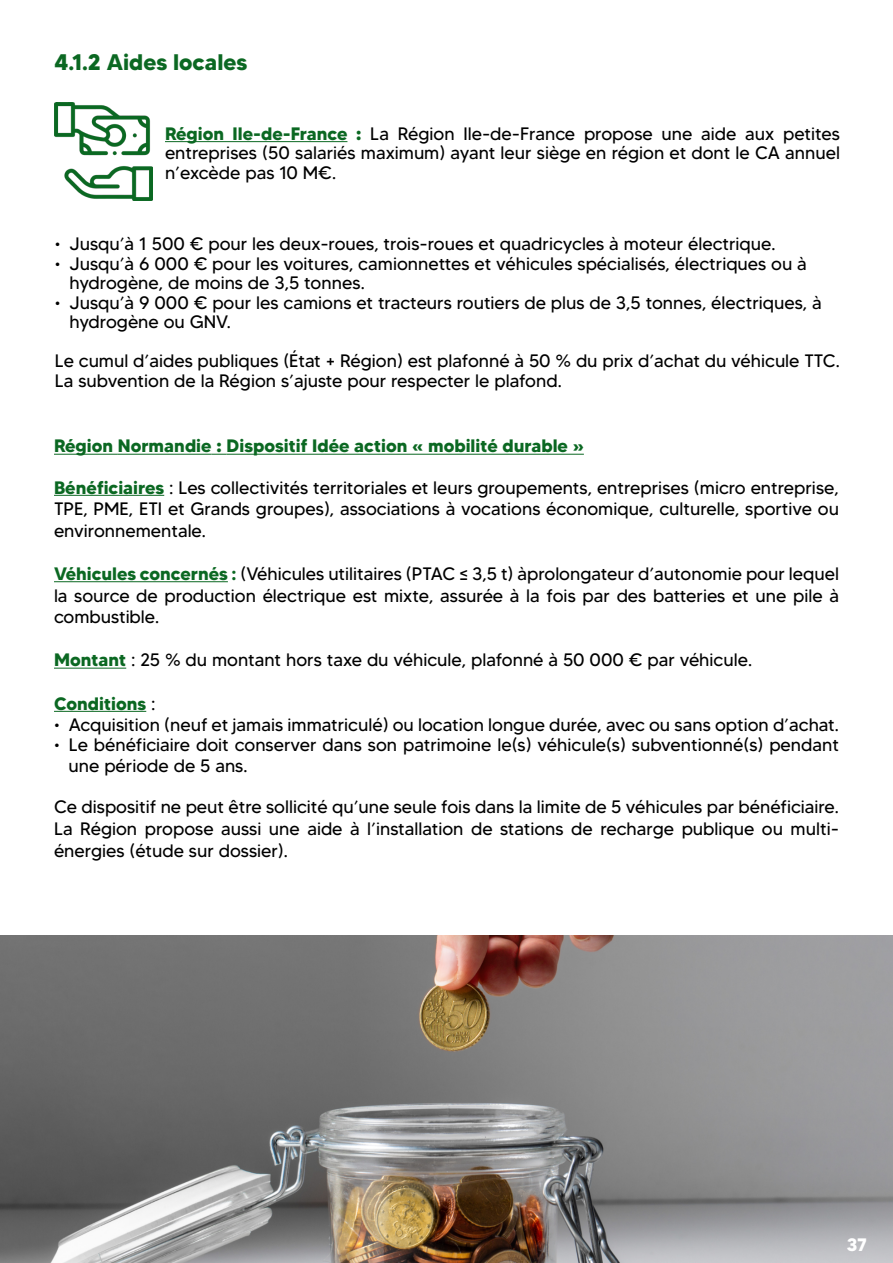
<style>
.page{position:relative;width:893px;height:1263px;background:#fff}
.page>*{position:absolute;margin:0;border:0;box-sizing:border-box;transform-origin:0 0}
.t1{font:700 22.5px "MADETOMMY";color:#0b6822}
.t2{font:18px/21.6px "MADETOMMY";color:#000;text-align:justify}
.t3{font:700 18px "MADETOMMY";color:#0b6822}
.t4{font:700 18px "MADETOMMY";color:#fff}
.s1{font-weight:700;color:#0b6822}
.s2{font-weight:900;color:#0b6822}
.s3{font-weight:900}
.s4{font-weight:400;color:#000}
</style>
<div class="page">
<hr style="left:165px;top:141px;width:182px;height:1px;background:#0b6822">
<img style="left:55px;top:103px;width:97px;height:97px">
<hr style="left:54px;top:454px;width:64px;height:1px;background:#0b6822">
<hr style="left:118px;top:454px;width:94px;height:1px;background:#0b6822">
<svg style="left:212px;top:454px;width:15px;height:1px"></svg>
<hr style="left:227px;top:454px;width:357px;height:1px;background:#0b6822">
<hr style="left:54px;top:495px;width:110px;height:1px;background:#0b6822">
<hr style="left:54px;top:581px;width:174px;height:1px;background:#0b6822">
<hr style="left:54px;top:668px;width:72px;height:1px;background:#0b6822">
<hr style="left:54px;top:711px;width:92px;height:1px;background:#0b6822">
<img style="left:0;top:936px;width:893px;height:327px">
<p class="t1" style="left:54px;top:48px;width:195px">4.1.2 Aides locales</p>
<p class="t2" style="left:165px;top:124px;width:676px;line-height:19.5px"><span class="s1">Région Ile-de-France</span> <span class="s2">:</span> La Région Ile-de-France propose une aide aux petites entreprises (50 salariés maximum) ayant leur siège en région et dont le CA annuel n’excède pas 10 M€.</p>
<p class="t2" style="left:55px;top:233px;width:722px">• Jusqu’à 1 500 € pour les deux-roues, trois-roues et quadricycles à moteur électrique.</p>
<p class="t2" style="left:69px;top:253px;width:739px;line-height:19.5px;text-indent:-15px">• Jusqu’à 6 000 € pour les voitures, camionnettes et véhicules spécialisés, électriques ou à hydrogène, de moins de 3,5 tonnes.</p>
<p class="t2" style="left:69px;top:292px;width:754px;line-height:19.5px;text-indent:-15px">• Jusqu’à 9 000 € pour les camions et tracteurs routiers de plus de 3,5 tonnes, électriques, à hydrogène ou GNV.</p>
<p class="t2" style="left:55px;top:351px;width:786px;line-height:19.5px">Le cumul d’aides publiques (État + Région) est plafonné à 50 % du prix d’achat du véhicule TTC.<br>La subvention de la Région s’ajuste pour respecter le plafond.</p>
<p class="t3" style="left:54px;top:435px;width:531px">Région Normandie <span class="s3">:</span> Dispositif Idée action « mobilité durable »</p>
<p class="t2" style="left:54px;top:476px;width:786px"><span class="s1">Bénéficiaires</span> : Les collectivités territoriales et leurs groupements, entreprises (micro entreprise, TPE, PME, ETI et Grands groupes), associations à vocations économique, culturelle, sportive ou environnementale.</p>
<p class="t2" style="left:54px;top:563px;width:786px"><span class="s1">Véhicules concernés :</span> (Véhicules utilitaires (PTAC ≤ 3,5 t) àprolongateur d’autonomie pour lequel la source de production électrique est mixte, assurée à la fois par des batteries et une pile à combustible.</p>
<p class="t2" style="left:54px;top:649px;width:700px"><span class="s1">Montant</span> : 25 % du montant hors taxe du véhicule, plafonné à 50 000 € par véhicule.</p>
<p class="t3" style="left:54px;top:692px;width:103px">Conditions <span class="s4">:</span></p>
<p class="t2" style="left:54px;top:714px;width:786px">• Acquisition (neuf et jamais immatriculé) ou location longue durée, avec ou sans option d’achat.</p>
<p class="t2" style="left:69px;top:733px;width:772px;text-indent:-15px">• Le bénéficiaire doit conserver dans son patrimoine le(s) véhicule(s) subventionné(s) pendant une période de 5 ans.</p>
<p class="t2" style="left:54px;top:796px;width:786px">Ce dispositif ne peut être sollicité qu’une seule fois dans la limite de 5 véhicules par bénéficiaire.<br>La Région propose aussi une aide à l’installation de stations de recharge publique ou multi&shy;énergies (étude sur dossier).</p>
<p class="t4" style="left:847px;top:1234px;width:22px">37</p>
</div>
